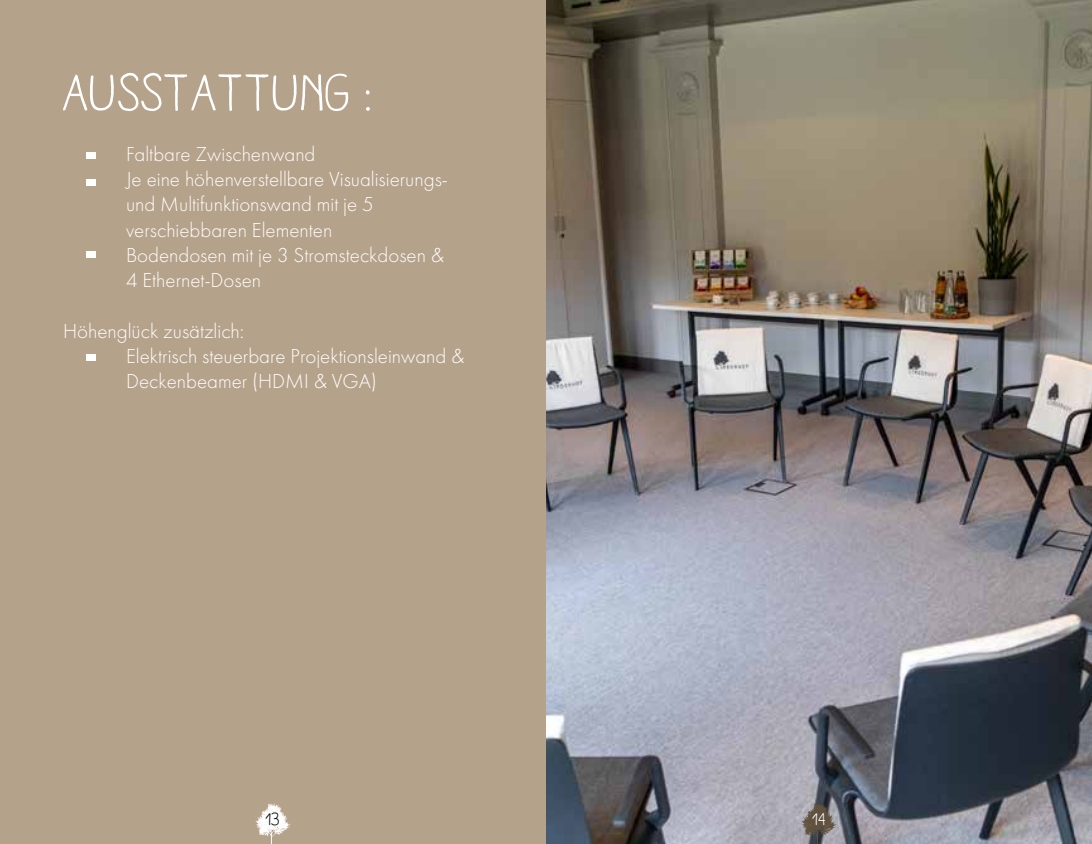
<style>
.page{position:relative;width:1092px;height:844px;background:#fff}
.page>*{position:absolute;margin:0;border:0;box-sizing:border-box;transform-origin:0 0}
.t1{font:52.5px "Aracne Reg";color:#fff}
.t2{font:300 21px/25.2px "Futura";color:#fff}
.t3{font:17.5px "Aracne Reg";color:#040503}
.t4{font:17.5px "Aracne Reg";color:#fff}
</style>
<div class="page">
<div style="left:0;top:0;width:546px;height:843px;background:#b5a28b"></div>
<div style="left:86px;top:152px;width:10px;height:7px;background:#fff"></div>
<div style="left:86px;top:179px;width:10px;height:7px;background:#fff"></div>
<div style="left:86px;top:251px;width:10px;height:7px;background:#fff"></div>
<div style="left:86px;top:354px;width:10px;height:7px;background:#fff"></div>
<img style="left:546px;top:0;width:545px;height:843px">
<svg style="left:255px;top:803px;width:35px;height:40px"></svg>
<svg style="left:801px;top:803px;width:35px;height:40px"></svg>
<h1 class="t1" style="left:63px;top:63px;width:311px">AUSSTATTUNG :</h1>
<p class="t2" style="left:126px;top:141px;width:323px">Faltbare Zwischenwand<br>Je eine höhenverstellbare Visualisierungs&shy;und Multifunktionswand mit je 5 verschiebbaren Elementen<br>Bodendosen mit je 3 Stromsteckdosen &amp;<br>4 Ethernet-Dosen</p>
<p class="t2" style="left:126px;top:318px;width:340px;text-indent:-63px">Höhenglück zusätzlich:<br>Elektrisch steuerbare Projektionsleinwand &amp;<br>Deckenbeamer (HDMI &amp; VGA)</p>
<p class="t3" style="left:266px;top:808px;width:16px">13</p>
<p class="t4" style="left:812px;top:809px;width:15px">14</p>
</div>
